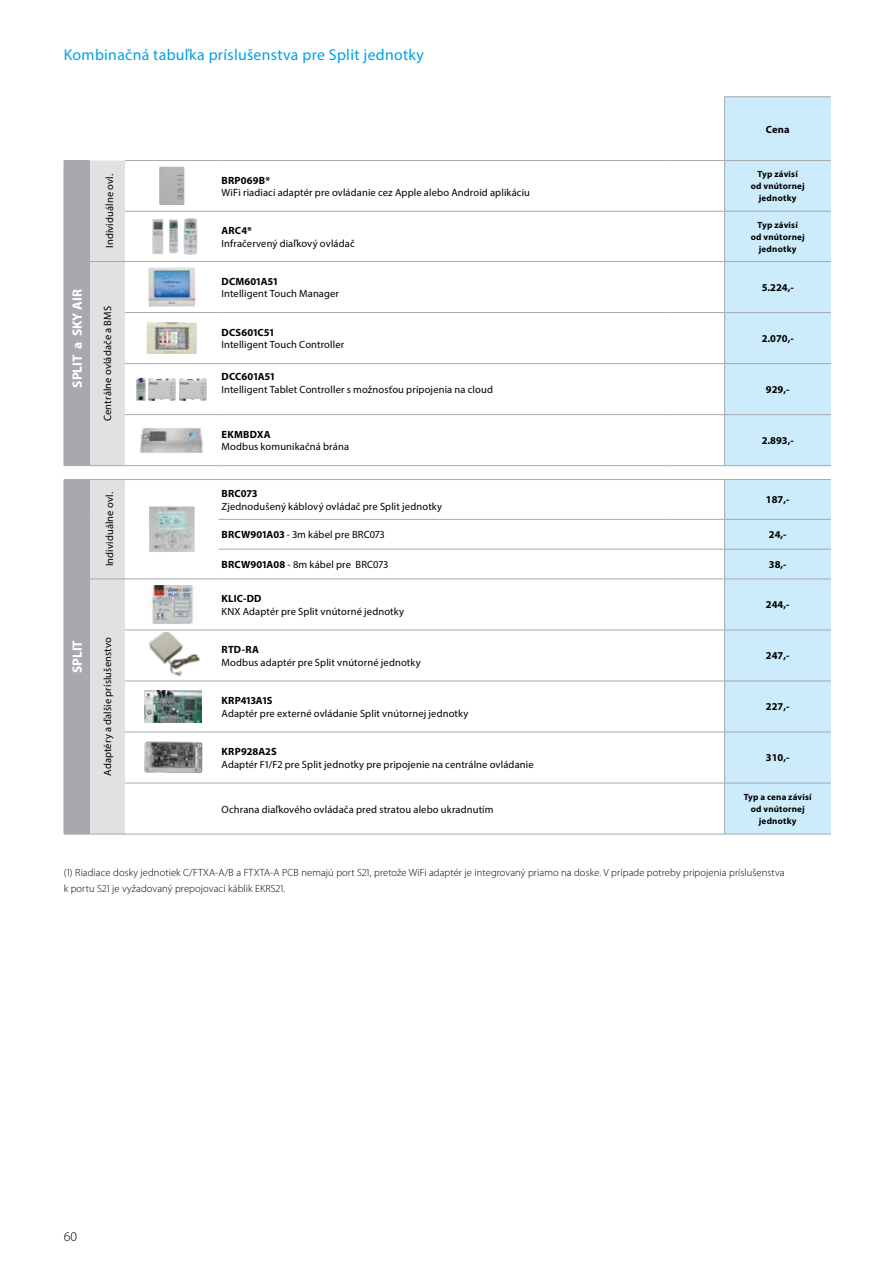
<style>
.page{position:relative;width:893px;height:1263px;background:#fff}
.page>*{position:absolute;margin:0;border:0;box-sizing:border-box;transform-origin:0 0}
.t1{font:15.75px "Myriad Pro";letter-spacing:.02em;color:#00a1e4}
.t2{font:700 13.5px "Myriad Pro";color:#fff}
.t3{font:300 13.5px "Myriad Pro";color:#000}
.t4{font:10.5px "Myriad Pro";letter-spacing:.01em;color:#000}
.t5{font:300 10.5px/16.5px "Myriad Pro";letter-spacing:.01em;color:#000}
.t6{font:700 10.5px "Myriad Pro";letter-spacing:.02em;color:#000}
.t7{font:700 9px/12px "Myriad Pro";letter-spacing:.02em;color:#000;text-align:center}
.s1{font-weight:700}
</style>
<div class="page">
<div style="left:725px;top:97px;width:106px;height:737px;background:#ccecfc"></div>
<hr style="left:724px;top:97px;width:1px;height:63px;background:#a7a9ac">
<hr style="left:125px;top:834px;width:94px;height:1px;background:#a7a9ac">
<hr style="left:219px;top:834px;width:447px;height:1px;background:#a7a9ac">
<hr style="left:666px;top:834px;width:59px;height:1px;background:#a7a9ac">
<hr style="left:725px;top:834px;width:106px;height:1px;background:#a7a9ac">
<hr style="left:724px;top:96px;width:107px;height:1px;background:#a7a9ac">
<hr style="left:125px;top:312px;width:94px;height:1px;background:#a7a9ac">
<hr style="left:219px;top:414px;width:447px;height:1px;background:#a7a9ac">
<hr style="left:666px;top:414px;width:59px;height:1px;background:#a7a9ac">
<hr style="left:725px;top:519px;width:106px;height:1px;background:#a7a9ac">
<hr style="left:725px;top:549px;width:106px;height:1px;background:#a7a9ac">
<hr style="left:725px;top:578px;width:106px;height:1px;background:#a7a9ac">
<svg style="left:724px;top:520px;width:1px;height:58px"></svg>
<hr style="left:125px;top:363px;width:94px;height:1px;background:#a7a9ac">
<hr style="left:125px;top:414px;width:94px;height:1px;background:#a7a9ac">
<hr style="left:666px;top:519px;width:59px;height:1px;background:#a7a9ac">
<hr style="left:219px;top:549px;width:447px;height:1px;background:#a7a9ac">
<hr style="left:666px;top:549px;width:59px;height:1px;background:#a7a9ac">
<hr style="left:219px;top:479px;width:447px;height:1px;background:#a7a9ac">
<hr style="left:219px;top:519px;width:447px;height:1px;background:#a7a9ac">
<hr style="left:219px;top:578px;width:447px;height:1px;background:#a7a9ac">
<hr style="left:666px;top:578px;width:59px;height:1px;background:#a7a9ac">
<hr style="left:219px;top:630px;width:447px;height:1px;background:#a7a9ac">
<hr style="left:666px;top:630px;width:59px;height:1px;background:#a7a9ac">
<hr style="left:725px;top:630px;width:106px;height:1px;background:#a7a9ac">
<hr style="left:219px;top:681px;width:447px;height:1px;background:#a7a9ac">
<hr style="left:666px;top:681px;width:59px;height:1px;background:#a7a9ac">
<hr style="left:219px;top:732px;width:447px;height:1px;background:#a7a9ac">
<hr style="left:666px;top:732px;width:59px;height:1px;background:#a7a9ac">
<hr style="left:219px;top:783px;width:447px;height:1px;background:#a7a9ac">
<hr style="left:666px;top:783px;width:59px;height:1px;background:#a7a9ac">
<hr style="left:724px;top:480px;width:1px;height:39px;background:#a7a9ac">
<hr style="left:724px;top:579px;width:1px;height:51px;background:#a7a9ac">
<hr style="left:724px;top:630px;width:1px;height:51px;background:#a7a9ac">
<hr style="left:724px;top:783px;width:1px;height:34px;background:#a7a9ac">
<svg style="left:724px;top:817px;width:1px;height:17px"></svg>
<hr style="left:725px;top:160px;width:106px;height:1px;background:#a7a9ac">
<hr style="left:724px;top:161px;width:1px;height:33px;background:#a7a9ac">
<svg style="left:724px;top:194px;width:1px;height:17px"></svg>
<hr style="left:725px;top:211px;width:106px;height:1px;background:#a7a9ac">
<hr style="left:724px;top:212px;width:1px;height:33px;background:#a7a9ac">
<svg style="left:724px;top:245px;width:1px;height:16px"></svg>
<hr style="left:725px;top:261px;width:106px;height:1px;background:#a7a9ac">
<hr style="left:724px;top:262px;width:1px;height:50px;background:#a7a9ac">
<hr style="left:725px;top:312px;width:106px;height:1px;background:#a7a9ac">
<hr style="left:724px;top:313px;width:1px;height:50px;background:#a7a9ac">
<hr style="left:725px;top:363px;width:106px;height:1px;background:#a7a9ac">
<hr style="left:724px;top:364px;width:1px;height:50px;background:#a7a9ac">
<hr style="left:725px;top:414px;width:106px;height:1px;background:#a7a9ac">
<hr style="left:724px;top:415px;width:1px;height:50px;background:#a7a9ac">
<hr style="left:725px;top:465px;width:106px;height:1px;background:#a7a9ac">
<hr style="left:725px;top:681px;width:106px;height:1px;background:#a7a9ac">
<hr style="left:724px;top:681px;width:1px;height:51px;background:#a7a9ac">
<hr style="left:725px;top:732px;width:106px;height:1px;background:#a7a9ac">
<hr style="left:724px;top:732px;width:1px;height:51px;background:#a7a9ac">
<hr style="left:725px;top:783px;width:106px;height:1px;background:#a7a9ac">
<hr style="left:219px;top:261px;width:447px;height:1px;background:#a7a9ac">
<hr style="left:666px;top:261px;width:59px;height:1px;background:#a7a9ac">
<hr style="left:125px;top:261px;width:94px;height:1px;background:#a7a9ac">
<hr style="left:125px;top:465px;width:94px;height:1px;background:#a7a9ac">
<hr style="left:219px;top:465px;width:447px;height:1px;background:#a7a9ac">
<hr style="left:666px;top:465px;width:59px;height:1px;background:#a7a9ac">
<hr style="left:666px;top:479px;width:59px;height:1px;background:#a7a9ac">
<hr style="left:725px;top:479px;width:106px;height:1px;background:#a7a9ac">
<hr style="left:125px;top:479px;width:94px;height:1px;background:#a7a9ac">
<hr style="left:219px;top:160px;width:447px;height:1px;background:#a7a9ac">
<hr style="left:666px;top:160px;width:59px;height:1px;background:#a7a9ac">
<hr style="left:219px;top:211px;width:447px;height:1px;background:#a7a9ac">
<hr style="left:666px;top:211px;width:59px;height:1px;background:#a7a9ac">
<hr style="left:125px;top:160px;width:94px;height:1px;background:#a7a9ac">
<hr style="left:125px;top:211px;width:94px;height:1px;background:#a7a9ac">
<hr style="left:125px;top:578px;width:94px;height:1px;background:#a7a9ac">
<hr style="left:125px;top:630px;width:94px;height:1px;background:#a7a9ac">
<hr style="left:125px;top:681px;width:94px;height:1px;background:#a7a9ac">
<hr style="left:125px;top:732px;width:94px;height:1px;background:#a7a9ac">
<hr style="left:125px;top:783px;width:94px;height:1px;background:#a7a9ac">
<svg style="left:64px;top:160px;width:61px;height:675px;background:#c8c9cb"></svg>
<hr style="left:219px;top:312px;width:447px;height:1px;background:#a7a9ac">
<hr style="left:666px;top:312px;width:59px;height:1px;background:#a7a9ac">
<hr style="left:219px;top:363px;width:447px;height:1px;background:#a7a9ac">
<hr style="left:666px;top:363px;width:59px;height:1px;background:#a7a9ac">
<img style="left:159px;top:167px;width:25px;height:38px">
<img style="left:152px;top:219px;width:11px;height:35px">
<img style="left:169px;top:219px;width:9px;height:34px">
<img style="left:184px;top:218px;width:13px;height:37px">
<img style="left:148px;top:268px;width:47px;height:38px">
<img style="left:147px;top:322px;width:50px;height:32px">
<img style="left:136px;top:378px;width:10px;height:23px">
<img style="left:180px;top:378px;width:26px;height:23px">
<img style="left:149px;top:378px;width:27px;height:23px">
<img style="left:140px;top:428px;width:63px;height:25px">
<img style="left:149px;top:506px;width:46px;height:46px">
<img style="left:145px;top:585px;width:52px;height:38px">
<img style="left:148px;top:632px;width:52px;height:45px">
<img style="left:145px;top:690px;width:56px;height:33px">
<img style="left:144px;top:741px;width:59px;height:32px">
<h1 class="t1" style="left:64px;top:45px;width:362px">Kombinačná tabuľka príslušenstva pre Split jednotky</h1>
<p class="t4" style="left:103px;top:248px;width:76px;rotate:-90deg">Individuálne ovl.</p>
<p class="t6" style="left:222px;top:173px;width:50px">BRP069B*</p>
<p class="t4" style="left:222px;top:186px;width:310px">WiFi riadiaci adaptér pre ovládanie cez Apple alebo Android aplikáciu</p>
<p class="t6" style="left:222px;top:224px;width:32px">ARC4*</p>
<p class="t4" style="left:222px;top:237px;width:135px">Infračervený diaľkový ovládač</p>
<p class="t6" style="left:766px;top:122px;width:25px">Cena</p>
<p class="t7" style="left:751px;top:168px;width:55px">Typ závisí<br>od vnútornej jednotky</p>
<p class="t7" style="left:751px;top:218px;width:55px">Typ závisí<br>od vnútornej jednotky</p>
<p class="t2" style="left:68px;top:388px;width:100px;rotate:-90deg">SPLIT a SKY AIR</p>
<p class="t2" style="left:68px;top:673px;width:35px;rotate:-90deg">SPLIT</p>
<p class="t4" style="left:101px;top:421px;width:116px;rotate:-90deg">Centrálne ovládače a BMS</p>
<p class="t6" style="left:222px;top:275px;width:57px">DCM601A51</p>
<p class="t4" style="left:222px;top:287px;width:119px">Intelligent Touch Manager</p>
<p class="t6" style="left:222px;top:325px;width:54px">DCS601C51</p>
<p class="t4" style="left:222px;top:338px;width:124px">Intelligent Touch Controller</p>
<p class="t6" style="left:762px;top:281px;width:34px">5.224,-</p>
<p class="t6" style="left:762px;top:332px;width:34px">2.070,-</p>
<p class="t6" style="left:222px;top:370px;width:54px">DCC601A51</p>
<p class="t4" style="left:222px;top:383px;width:273px">Intelligent Tablet Controller s možnosťou pripojenia na cloud</p>
<p class="t6" style="left:766px;top:383px;width:25px">929,-</p>
<p class="t6" style="left:222px;top:427px;width:51px">EKMBDXA</p>
<p class="t4" style="left:222px;top:440px;width:129px">Modbus komunikačná brána</p>
<p class="t6" style="left:762px;top:434px;width:34px">2.893,-</p>
<p class="t4" style="left:103px;top:566px;width:76px;rotate:-90deg">Individuálne ovl.</p>
<p class="t6" style="left:222px;top:487px;width:37px">BRC073</p>
<p class="t6" style="left:766px;top:493px;width:25px">187,-</p>
<p class="t4" style="left:222px;top:500px;width:222px">Zjednodušený káblový ovládač pre Split jednotky</p>
<p class="t4" style="left:222px;top:528px;width:163px"><span class="s1">BRCW901A03</span> - 3m kábel pre BRC073</p>
<p class="t6" style="left:769px;top:528px;width:19px">24,-</p>
<p class="t4" style="left:222px;top:558px;width:167px"><span class="s1">BRCW901A08</span> - 8m kábel pre BRC073</p>
<p class="t6" style="left:769px;top:558px;width:19px">38,-</p>
<p class="t4" style="left:101px;top:776px;width:140px;rotate:-90deg">Adaptéry a ďalšie príslušenstvo</p>
<p class="t6" style="left:222px;top:592px;width:42px">KLIC-DD</p>
<p class="t4" style="left:222px;top:605px;width:184px">KNX Adaptér pre Split vnútorné jednotky</p>
<p class="t6" style="left:222px;top:643px;width:39px">RTD-RA</p>
<p class="t4" style="left:222px;top:656px;width:201px">Modbus adaptér pre Split vnútorné jednotky</p>
<p class="t6" style="left:222px;top:694px;width:52px">KRP413A1S</p>
<p class="t4" style="left:222px;top:707px;width:248px">Adaptér pre externé ovládanie Split vnútornej jednotky</p>
<p class="t6" style="left:222px;top:745px;width:57px">KRP928A2S</p>
<p class="t4" style="left:222px;top:758px;width:314px">Adaptér F1/F2 pre Split jednotky pre pripojenie na centrálne ovládanie</p>
<p class="t6" style="left:766px;top:598px;width:25px">244,-</p>
<p class="t6" style="left:766px;top:649px;width:25px">247,-</p>
<p class="t6" style="left:766px;top:700px;width:25px">227,-</p>
<p class="t6" style="left:766px;top:751px;width:25px">310,-</p>
<p class="t4" style="left:222px;top:802px;width:274px">Ochrana diaľkového ovládača pred stratou alebo ukradnutím</p>
<p class="t7" style="left:744px;top:791px;width:70px">Typ a cena závisí od vnútornej jednotky</p>
<p class="t5" style="left:64px;top:864px;width:722px">(1) Riadiace dosky jednotiek C/FTXA-A/B a FTXTA-A PCB nemajú port S21, pretože WiFi adaptér je integrovaný priamo na doske. V prípade potreby pripojenia príslušenstva k portu S21 je vyžadovaný prepojovací káblik EKRS21.</p>
<p class="t3" style="left:64px;top:1229px;width:15px">60</p>
</div>
